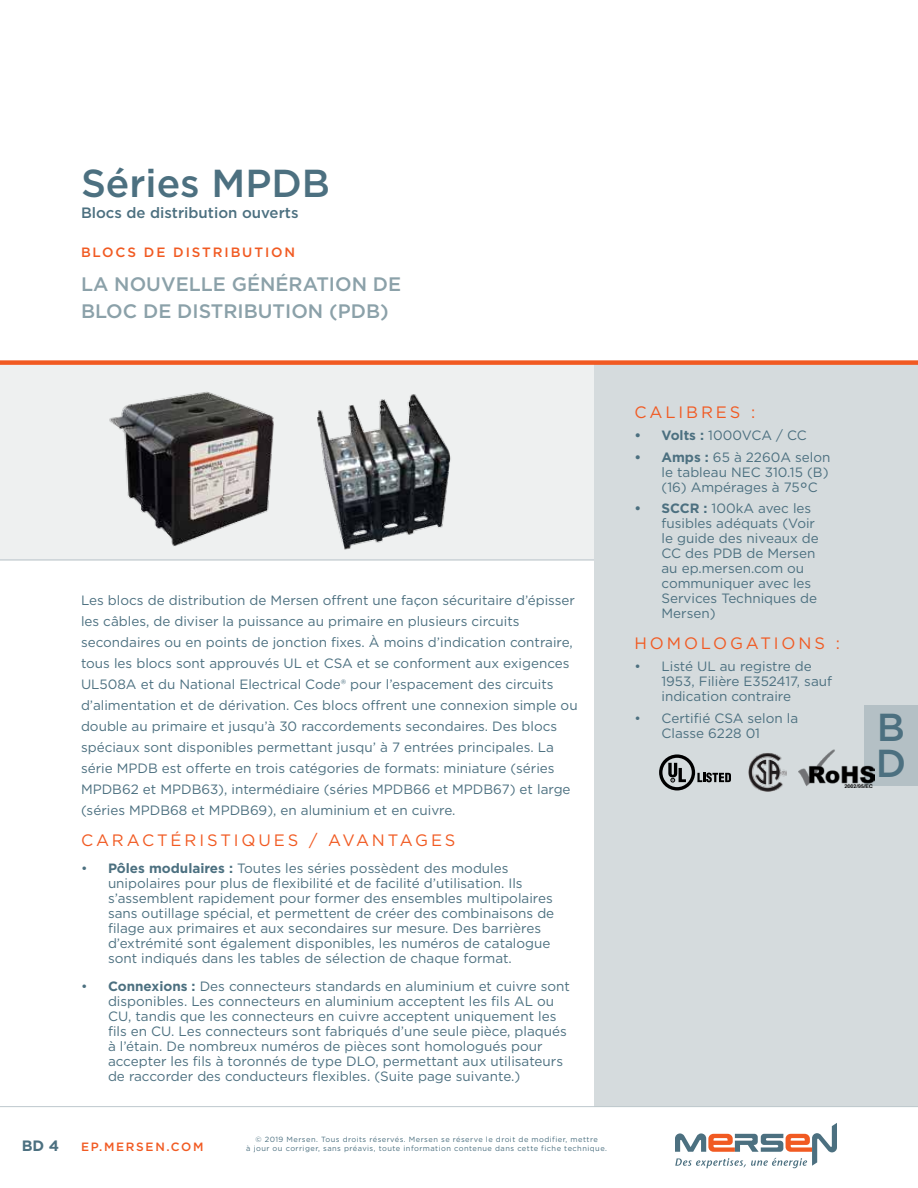
<style>
.page{position:relative;width:918px;height:1188px;background:#fff}
.page>*{position:absolute;margin:0;border:0;box-sizing:border-box;transform-origin:0 0}
.t1{font:500 39px/36px "Gotham";color:#4c7080}
.t2{font:500 19.5px/27px "Gotham";color:#8ba1a9}
.t3{font:16.5px "Gotham";letter-spacing:.175em;color:#f15a22}
.t4{font:500 15px "Gotham";color:#4c7080}
.t5{font:700 15px "Gotham";color:#4c7080}
.t6{font:13.5px/15px "Gotham";color:#4c7080}
.t7{font:500 13.5px "Gotham";letter-spacing:.14em;color:#f15a22}
.t8{font:500 12px "Gotham";letter-spacing:.14em;color:#f15a22}
.t9{font:7.5px "Gotham";letter-spacing:.06em;color:#4c7080}
.s1{font-weight:700}
.s2{font-weight:500}
</style>
<div class="page">
<svg style="left:675px;top:1123px;width:162px;height:45px"></svg>
<div style="left:0;top:365px;width:594px;height:195px;background:#eef0f0"></div>
<div style="left:594px;top:365px;width:324px;height:742px;background:#d5dbdd"></div>
<div style="left:0;top:360px;width:918px;height:5px;background:#f15a22"></div>
<hr style="left:0;top:560px;width:594px;height:1px;background:#bec8cd">
<hr style="left:0;top:1106px;width:918px;height:1px;background:#bec8cd">
<div style="left:864px;top:705px;width:54px;height:81px;background:#b4c0c5"></div>
<img style="left:749px;top:753px;width:38px;height:39px">
<svg style="left:659px;top:754px;width:72px;height:36px"></svg>
<img style="left:799px;top:750px;width:76px;height:38px">
<img style="left:103px;top:392px;width:185px;height:168px">
<img style="left:317px;top:394px;width:134px;height:156px">
<h1 class="t1" style="left:81px;top:165px;width:251px">Séries MPDB</h1>
<p class="t4" style="left:81px;top:203px;width:219px">Blocs de distribution ouverts</p>
<p class="t7" style="left:81px;top:243px;width:216px">BLOCS DE DISTRIBUTION</p>
<h2 class="t2" style="left:81px;top:271px;width:322px">LA NOUVELLE GÉNÉRATION DE<br>BLOC DE DISTRIBUTION (PDB)</h2>
<p class="t6" style="left:81px;top:589px;width:498px;line-height:21px">Les blocs de distribution de Mersen offrent une façon sécuritaire d’épisser les câbles, de diviser la puissance au primaire en plusieurs circuits secondaires ou en points de jonction fixes. À moins d’indication contraire, tous les blocs sont approuvés UL et CSA et se conforment aux exigences UL508A et du National Electrical Code® pour l’espacement des circuits d’alimentation et de dérivation. Ces blocs offrent une connexion simple ou double au primaire et jusqu’à 30 raccordements secondaires. Des blocs spéciaux sont disponibles permettant jusqu’ à 7 entrées principales. La série MPDB est offerte en trois catégories de formats: miniature (séries MPDB62 et MPDB63), intermédiaire (séries MPDB66 et MPDB67) et large (séries MPDB68 et MPDB69), en aluminium et en cuivre.</p>
<p class="t3" style="left:81px;top:829px;width:376px">CARACTÉRISTIQUES / AVANTAGES</p>
<p class="t6" style="left:108px;top:861px;width:448px;text-indent:-27px">• <span class="s1">Pôles modulaires :</span> Toutes les séries possèdent des modules unipolaires pour plus de flexibilité et de facilité d’utilisation. Ils s’assemblent rapidement pour former des ensembles multipolaires sans outillage spécial, et permettent de créer des combinaisons de filage aux primaires et aux secondaires sur mesure. Des barrières d’extrémité sont également disponibles, les numéros de catalogue sont indiqués dans les tables de sélection de chaque format.</p>
<p class="t6" style="left:108px;top:978px;width:464px;text-indent:-27px">• <span class="s1">Connexions :</span> Des connecteurs standards en aluminium et cuivre sont disponibles. Les connecteurs en aluminium acceptent les fils AL ou CU, tandis que les connecteurs en cuivre acceptent uniquement les fils en CU. Les connecteurs sont fabriqués d’une seule pièce, plaqués à l’étain. De nombreux numéros de pièces sont homologués pour accepter les fils à toronnés de type DLO, permettant aux utilisateurs de raccorder des conducteurs flexibles. (Suite page suivante.)</p>
<p class="t9" style="left:255px;top:1134px;width:344px">© 2019 Mersen. Tous droits réservés. Mersen se réserve le droit de modifier, mettre</p>
<p class="t5" style="left:22px;top:1136px;width:39px">BD 4</p>
<p class="t8" style="left:81px;top:1139px;width:124px">EP.MERSEN.COM</p>
<p class="t9" style="left:246px;top:1143px;width:362px">à jour ou corriger, sans préavis, toute information contenue dans cette fiche technique.</p>
<p class="t3" style="left:634px;top:402px;width:122px">CALIBRES :</p>
<p class="t6" style="left:634px;top:427px;width:174px"><span class="s1">• Volts :</span> 1000VCA / CC</p>
<p class="t6" style="left:662px;top:449px;width:170px;text-indent:-27px"><span class="s1">• Amps :</span> 65 à 2260A selon le tableau NEC 310.15 (B) (16) Ampérages à 75<span class="s2">°</span>C</p>
<p class="t6" style="left:662px;top:501px;width:159px;text-indent:-27px"><span class="s1">• SCCR :</span> 100kA avec les fusibles adéquats (Voir le guide des niveaux de<br>CC des PDB de Mersen au ep.mersen.com ou communiquer avec les<br>Services Techniques de<br>Mersen)</p>
<p class="t3" style="left:634px;top:633px;width:207px">HOMOLOGATIONS :</p>
<p class="t6" style="left:661px;top:658px;width:172px;text-indent:-27px">• Listé UL au registre de<br>1953, Filière E352417, sauf indication contraire</p>
<p class="t6" style="left:661px;top:710px;width:138px;text-indent:-27px">• Certifié CSA selon la<br>Classe 6228 01</p>
<h1 class="t1" style="left:876px;top:709px;width:32px">B<br>D</h1>
</div>
